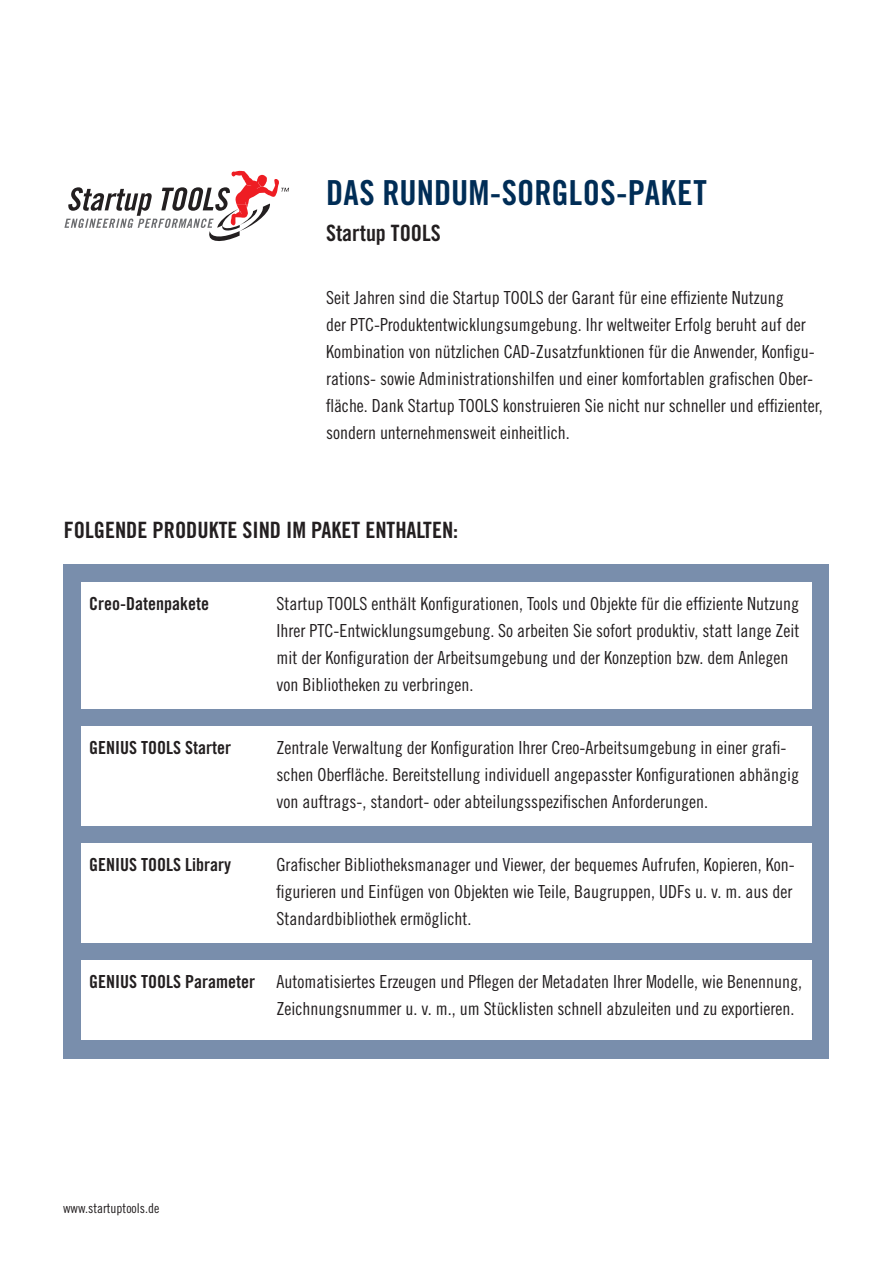
<style>
.page{position:relative;width:893px;height:1263px;background:#fff}
.page>*{position:absolute;margin:0;border:0;box-sizing:border-box;transform-origin:0 0}
.Vor-Titel{font:34.5px "Trade Gothic LT Pro Bd Cn 20";color:#002d56}
.Zwischentitel{font:22.5px "Trade Gothic LT Pro Bd Cn 20";color:#231f20}
.Fließtext{font:18px/27px "Trade Gothic LT Pro Cn 18";color:#231f20}
.Fließtext-2{font:18px "Trade Gothic LT Pro Bd Cn 20";color:#231f20}
.Fußzeile_weiß{font:13.5px "Trade Gothic LT Pro Cn 18";color:#231f20}
</style>
<div class="page">
<svg style="left:64px;top:171px;width:225px;height:70px"></svg>
<div style="left:64px;top:564px;width:765px;height:495px;background:#798eac"></div>
<div style="left:81px;top:582px;width:730px;height:126px;background:#fff"></div>
<div style="left:81px;top:727px;width:730px;height:99px;background:#fff"></div>
<div style="left:81px;top:843px;width:730px;height:100px;background:#fff"></div>
<div style="left:81px;top:960px;width:730px;height:80px;background:#fff"></div>
<p class="Vor-Titel" style="left:326px;top:171px;width:382px">DAS RUNDUM-SORGLOS-PAKET</p>
<p class="Zwischentitel" style="left:326px;top:219px;width:116px">Startup TOOLS</p>
<p class="Fließtext" style="left:326px;top:283px;width:498px">Seit Jahren sind die Startup TOOLS der Garant für eine effiziente Nutzung<br>der PTC-Produktentwicklungsumgebung. Ihr weltweiter Erfolg beruht auf der Kombination von nützlichen CAD-Zusatzfunktionen für die Anwender, Konfigu&shy;rations- sowie Administrationshilfen und einer komfortablen grafischen Ober&shy;fläche. Dank Startup TOOLS konstruieren Sie nicht nur schneller und effizienter, sondern unternehmensweit einheitlich.</p>
<p class="Zwischentitel" style="left:64px;top:516px;width:396px">FOLGENDE PRODUKTE SIND IM PAKET ENTHALTEN:</p>
<p class="Fließtext-2" style="left:89px;top:592px;width:121px">Creo-Datenpakete</p>
<p class="Fließtext" style="left:276px;top:589px;width:525px">Startup TOOLS enthält Konfigurationen, Tools und Objekte für die effiziente Nutzung Ihrer PTC-Entwicklungsumgebung. So arbeiten Sie sofort produktiv, statt lange Zeit mit der Konfiguration der Arbeitsumgebung und der Konzeption bzw. dem Anlegen von Bibliotheken zu verbringen.</p>
<p class="Fließtext-2" style="left:89px;top:736px;width:143px">GENIUS TOOLS Starter</p>
<p class="Fließtext" style="left:276px;top:733px;width:524px">Zentrale Verwaltung der Konfiguration Ihrer Creo-Arbeitsumgebung in einer grafi&shy;schen Oberfläche. Bereitstellung individuell angepasster Konfigurationen abhängig von auftrags-, standort- oder abteilungsspezifischen Anforderungen.</p>
<p class="Fließtext-2" style="left:89px;top:853px;width:143px">GENIUS TOOLS Library</p>
<p class="Fließtext" style="left:276px;top:850px;width:520px">Grafischer Bibliotheksmanager und Viewer, der bequemes Aufrufen, Kopieren, Kon&shy;figurieren und Einfügen von Objekten wie Teile, Baugruppen, UDFs u. v. m. aus der<br>Standardbibliothek ermöglicht.</p>
<p class="Fließtext-2" style="left:89px;top:970px;width:167px">GENIUS TOOLS Parameter</p>
<p class="Fließtext" style="left:276px;top:967px;width:527px">Automatisiertes Erzeugen und Pflegen der Metadaten Ihrer Modelle, wie Benennung,<br>Zeichnungsnummer u. v. m., um Stücklisten schnell abzuleiten und zu exportieren.</p>
<p class="Fußzeile_weiß" style="left:63px;top:1200px;width:98px">www.startuptools.de</p>
</div>
